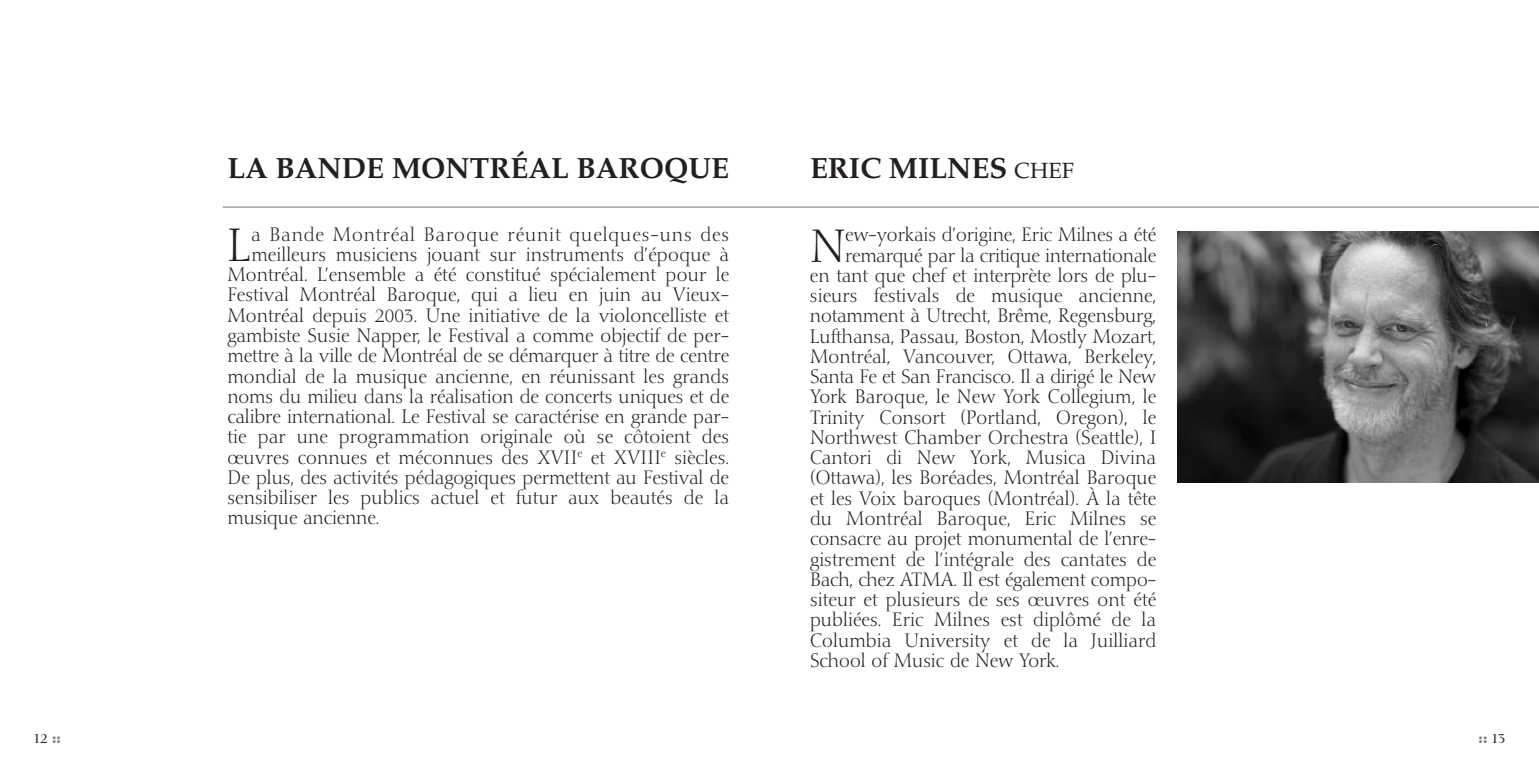
<style>
.page{position:relative;width:1539px;height:766px;background:#fff}
.page>*{position:absolute;margin:0;border:0;box-sizing:border-box;transform-origin:0 0}
.t1{font:300 45.9px "Nofret";color:#231f20}
.t2{font:700 29.25px "Palatino";color:#231f20}
.t3{font:300 19.12px "Nofret";letter-spacing:.01em;color:#231f20}
.t4{font:300 19.12px "Nofret";letter-spacing:.05em;color:#231f20}
.t5{font:13.5px "Nofret";color:#231f20}
.t6{font:700 13.5px "Nofret";color:#808285}
.s1{font-weight:400;font-size:22.05px}
.s2{font-weight:700;color:#808285}
.s3{font-weight:400;color:#231f20}
</style>
<div class="page">
<img style="left:1177px;top:232px;width:362px;height:250px">
<hr style="left:223px;top:206px;width:1316px;height:1px;background:#808285">
<h2 class="t2" style="left:227px;top:156px;width:503px">LA BANDE MONTRÉAL BAROQUE</h2>
<h1 class="t1" style="left:227px;top:226px;width:24px">L</h1>
<p class="t4" style="left:251px;top:226px;width:479px">a Bande Montréal Baroque réunit quelques-uns des</p>
<p class="t3" style="left:251px;top:246px;width:479px">meilleurs musiciens jouant sur instruments d’époque à</p>
<p class="t3" style="left:227px;top:267px;width:503px">Montréal. L’ensemble a été constitué spécialement pour le</p>
<p class="t3" style="left:227px;top:287px;width:503px">Festival Montréal Baroque, qui a lieu en juin au Vieux-</p>
<p class="t3" style="left:227px;top:307px;width:503px">Montréal depuis 2003. Une initiative de la violoncelliste et</p>
<p class="t3" style="left:227px;top:327px;width:503px">gambiste Susie Napper, le Festival a comme objectif de per-</p>
<p class="t3" style="left:227px;top:348px;width:503px">mettre à la ville de Montréal de se démarquer à titre de centre</p>
<p class="t3" style="left:227px;top:368px;width:503px">mondial de la musique ancienne, en réunissant les grands</p>
<p class="t3" style="left:227px;top:388px;width:503px">noms du milieu dans la réalisation de concerts uniques et de</p>
<p class="t3" style="left:227px;top:408px;width:503px">calibre international. Le Festival se caractérise en grande par-</p>
<p class="t3" style="left:227px;top:429px;width:503px">tie par une programmation originale où se côtoient des</p>
<p class="t3" style="left:227px;top:449px;width:503px">œuvres connues et méconnues des XVII<sup>e</sup> et XVIII<sup>e</sup> siècles.</p>
<p class="t3" style="left:227px;top:469px;width:503px">De plus, des activités pédagogiques permettent au Festival de</p>
<p class="t3" style="left:227px;top:489px;width:503px">sensibiliser les publics actuel et futur aux beautés de la</p>
<p class="t3" style="left:227px;top:510px;width:153px">musique ancienne.</p>
<h2 class="t2" style="left:810px;top:157px;width:265px">ERIC MILNES <span class="s1">CHEF</span></h2>
<h1 class="t1" style="left:810px;top:227px;width:37px">N</h1>
<p class="t3" style="left:845px;top:227px;width:313px">ew-yorkais d’origine, Eric Milnes a été</p>
<p class="t3" style="left:845px;top:247px;width:313px">remarqué par la critique internationale</p>
<p class="t3" style="left:810px;top:267px;width:348px">en tant que chef et interprète lors de plu-</p>
<p class="t3" style="left:810px;top:287px;width:348px">sieurs festivals de musique ancienne,</p>
<p class="t3" style="left:810px;top:308px;width:348px">notamment à Utrecht, Brême, Regensburg,</p>
<p class="t3" style="left:810px;top:328px;width:348px">Lufthansa, Passau, Boston, Mostly Mozart,</p>
<p class="t3" style="left:810px;top:348px;width:348px">Montréal, Vancouver, Ottawa, Berkeley,</p>
<p class="t3" style="left:810px;top:368px;width:348px">Santa Fe et San Francisco. Il a dirigé le New</p>
<p class="t3" style="left:810px;top:389px;width:348px">York Baroque, le New York Collegium, le</p>
<p class="t3" style="left:810px;top:409px;width:348px">Trinity Consort (Portland, Oregon), le</p>
<p class="t3" style="left:810px;top:429px;width:348px">Northwest Chamber Orchestra (Seattle), I</p>
<p class="t3" style="left:810px;top:449px;width:348px">Cantori di New York, Musica Divina</p>
<p class="t3" style="left:810px;top:470px;width:348px">(Ottawa), les Boréades, Montréal Baroque</p>
<p class="t3" style="left:810px;top:490px;width:348px">et les Voix baroques (Montréal). À la tête</p>
<p class="t3" style="left:810px;top:510px;width:348px">du Montréal Baroque, Eric Milnes se</p>
<p class="t3" style="left:810px;top:530px;width:348px">consacre au projet monumental de l’enre-</p>
<p class="t3" style="left:810px;top:551px;width:348px">gistrement de l’intégrale des cantates de</p>
<p class="t3" style="left:810px;top:571px;width:348px">Bach, chez ATMA. Il est également compo-</p>
<p class="t3" style="left:810px;top:591px;width:348px">siteur et plusieurs de ses œuvres ont été</p>
<p class="t3" style="left:810px;top:611px;width:348px">publiées. Eric Milnes est diplômé de la</p>
<p class="t3" style="left:810px;top:632px;width:348px">Columbia University et de la Juilliard</p>
<p class="t3" style="left:810px;top:652px;width:251px">School of Music de New York.</p>
<p class="t5" style="left:34px;top:732px;width:29px">12 <span class="s2">::</span></p>
<p class="t6" style="left:1478px;top:732px;width:29px">:: <span class="s3">13</span></p>
</div>
